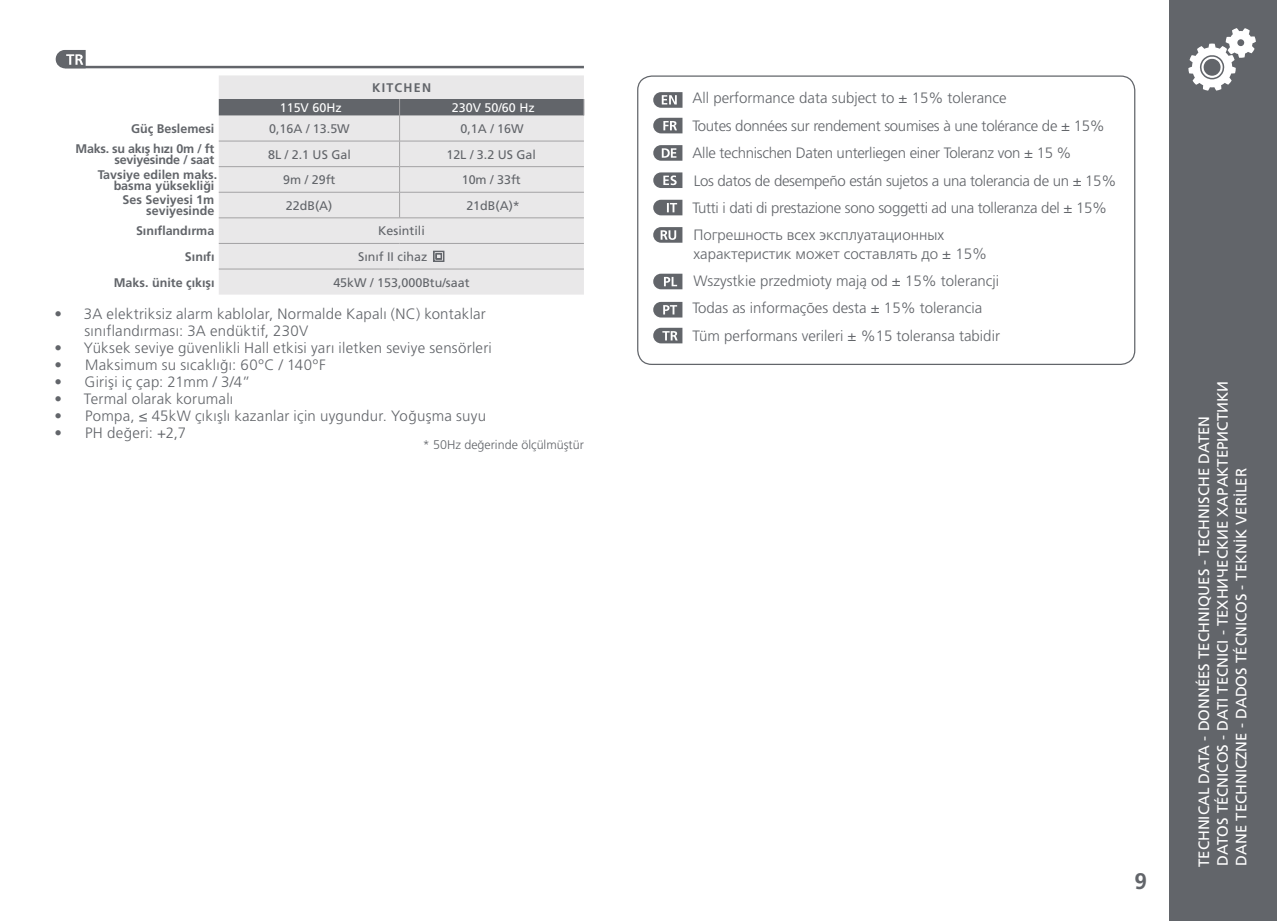
<style>
.page{position:relative;width:1277px;height:921px;background:#fff}
.page>*{position:absolute;margin:0;border:0;box-sizing:border-box;transform-origin:0 0}
.t1{font:700 22.5px "Frutiger LT Pro";color:#62656a}
.t2{font:300 15px/27.5px "Frutiger LT Pro";color:#62656a}
.t3{font:300 15px/27.5px "Frutiger LT Pro";letter-spacing:-.02em;color:#62656a}
.t4{font:15px/18.8px "Frutiger LT Pro";color:#fff}
.t5{font:300 15px/18px "Frutiger LTCYR";color:#62656a}
.t6{font:300 15px "Frutiger LT Pro";letter-spacing:.02em;color:#62656a}
.t7{font:300 15px "Frutiger LT Pro";letter-spacing:.025em;color:#62656a}
.t8{font:12.5px "Frutiger LT Pro";color:#62656a}
.t9{font:700 12.5px/11.2px "Frutiger LT Pro";color:#62656a;text-align:right}
.t10{font:700 12.5px/11.2px "Frutiger LT Pro";letter-spacing:-.02em;color:#62656a;text-align:right}
.t11{font:300 12.5px "Frutiger LT Pro";color:#62656a}
.t12{font:12.5px "Frutiger LT Pro";color:#fff}
.t13{font:700 12.5px "Frutiger LT Pro";letter-spacing:.1em;color:#62656a}
.s1{font-family:"Apple Myungjo"}
.s2{font-family:"Frutiger LT Pro"}
.s3{font-family:"Frutiger LTCYR"}
</style>
<div class="page">
<hr style="left:65px;top:66px;width:519px;height:2px;background:#62656a">
<div style="left:1168px;top:0;width:108px;height:921px;background:#62656a"></div>
<div style="left:219px;top:75px;width:365px;height:220px;background:#e9e8e9"></div>
<svg style="left:219px;top:99px;width:365px;height:118px;background:#d3d3d5"></svg>
<hr style="left:399px;top:192px;width:185px;height:1px;background:#a3a2a4">
<hr style="left:219px;top:217px;width:180px;height:1px;background:#a3a2a4">
<hr style="left:399px;top:217px;width:185px;height:1px;background:#a3a2a4">
<hr style="left:219px;top:243px;width:180px;height:1px;background:#a3a2a4">
<hr style="left:399px;top:243px;width:185px;height:1px;background:#a3a2a4">
<hr style="left:219px;top:269px;width:180px;height:1px;background:#a3a2a4">
<hr style="left:399px;top:269px;width:185px;height:1px;background:#a3a2a4">
<svg style="left:433px;top:250px;width:11px;height:12px"></svg>
<svg style="left:56px;top:50px;width:30px;height:18px"></svg>
<div style="left:637px;top:75px;width:498px;height:290px;border:1px solid #62656a;border-radius:14px"></div>
<svg style="left:653px;top:172px;width:29px;height:16px"></svg>
<svg style="left:653px;top:145px;width:29px;height:16px"></svg>
<svg style="left:653px;top:274px;width:29px;height:15px"></svg>
<svg style="left:653px;top:302px;width:29px;height:15px"></svg>
<svg style="left:653px;top:118px;width:29px;height:15px"></svg>
<svg style="left:653px;top:227px;width:29px;height:16px"></svg>
<svg style="left:653px;top:200px;width:29px;height:15px"></svg>
<svg style="left:653px;top:92px;width:29px;height:16px"></svg>
<svg style="left:653px;top:328px;width:29px;height:15px"></svg>
<svg style="left:1188px;top:28px;width:67px;height:63px"></svg>
<p class="t13" style="left:372px;top:80px;width:60px">KITCHEN</p>
<p class="t12" style="left:280px;top:100px;width:63px">115V 60Hz</p>
<p class="t12" style="left:452px;top:100px;width:84px">230V 50/60 Hz</p>
<p class="t9" style="left:131px;top:123px;width:85px">Güç Beslemesi</p>
<p class="t8" style="left:269px;top:121px;width:82px">0,16A / 13.5W</p>
<p class="t8" style="left:460px;top:121px;width:65px">0,1A / 16W</p>
<p class="t10" style="left:75px;top:143px;width:140px">Maks. su akış hızı 0m / ft seviyesinde / saat</p>
<p class="t8" style="left:268px;top:147px;width:84px">8L / 2.1 US Gal</p>
<p class="t8" style="left:446px;top:147px;width:91px">12L / 3.2 US Gal</p>
<p class="t9" style="left:98px;top:169px;width:121px">Tavsiye edilen maks. basma yüksekliği</p>
<p class="t8" style="left:283px;top:172px;width:54px">9m / 29ft</p>
<p class="t8" style="left:461px;top:172px;width:61px">10m / 33ft</p>
<p class="t9" style="left:123px;top:194px;width:93px">Ses Seviyesi 1m seviyesinde</p>
<p class="t8" style="left:286px;top:198px;width:48px">22dB(A)</p>
<p class="t8" style="left:466px;top:198px;width:55px">21dB(A)*</p>
<p class="t9" style="left:136px;top:225px;width:80px">Sınıflandırma</p>
<p class="t8" style="left:378px;top:224px;width:48px">Kesintili</p>
<p class="t9" style="left:185px;top:251px;width:31px">Sınıfı</p>
<p class="t8" style="left:358px;top:249px;width:88px">Sınıf II cihaz <span class="s1">⧈</span></p>
<p class="t9" style="left:114px;top:277px;width:102px">Maks. ünite çıkışı</p>
<p class="t8" style="left:333px;top:275px;width:138px">45kW / 153,000Btu/saat</p>
<p class="t2" style="left:84px;top:305px;width:403px;line-height:17px;text-indent:-30px">• 3A elektriksiz alarm kablolar, Normalde Kapalı (NC) kontaklar sınıflandırması: 3A endüktif, 230V</p>
<p class="t2" style="left:54px;top:334px;width:439px">• Yüksek seviye güvenlikli Hall etkisi yarı iletken seviye sensörleri</p>
<p class="t6" style="left:54px;top:356px;width:273px">• Maksimum su sıcaklığı: 60ºC / 140ºF</p>
<p class="t6" style="left:54px;top:373px;width:197px">• Girişi iç çap: 21mm / 3/4”</p>
<p class="t2" style="left:54px;top:385px;width:180px">• Termal olarak korumalı</p>
<p class="t2" style="left:54px;top:402px;width:433px">• Pompa, ≤ 45kW çıkışlı kazanlar için uygundur. Yoğuşma suyu</p>
<p class="t7" style="left:54px;top:424px;width:133px">• PH değeri: +2,7</p>
<p class="t11" style="left:422px;top:437px;width:163px">* 50Hz değerinde ölçülmüştür</p>
<p class="t3" style="left:692px;top:85px;width:425px">All performance data subject to ± 15% tolerance<br>Toutes données sur rendement soumises à une tolérance de ± 15% Alle technischen Daten unterliegen einer Toleranz von ± 15 %<br>Los datos de desempeño están sujetos a una tolerancia de un ± 15% Tutti i dati di prestazione sono soggetti ad una tolleranza del ± 15%</p>
<p class="t5" style="left:693px;top:227px;width:295px">Погрешность всех эксплуатационных характеристик может составлять до <span class="s2">±</span> 15%</p>
<p class="t2" style="left:692px;top:267px;width:309px">Wszystkie przedmioty mają od ± 15% tolerancji<br>Todas as informações desta ± 15% tolerancia<br>Tüm performans verileri ± %15 toleransa tabidir</p>
<h1 class="t1" style="left:1134px;top:868px;width:14px">9</h1>
<p class="t4" style="left:1194px;top:867px;width:487px;rotate:-90deg">TECHNICAL DATA - DONNÉES TECHNIQUES - TECHNISCHE DATEN<br>DATOS TÉCNICOS - DATI TECNICI - <span class="s3">ТЕХНИЧЕСКИЕ ХАРАКТЕРИСТИКИ<br></span>DANE TECHNICZNE - DADOS TÉCNICOS - TEKNİK VERİLER</p>
</div>
